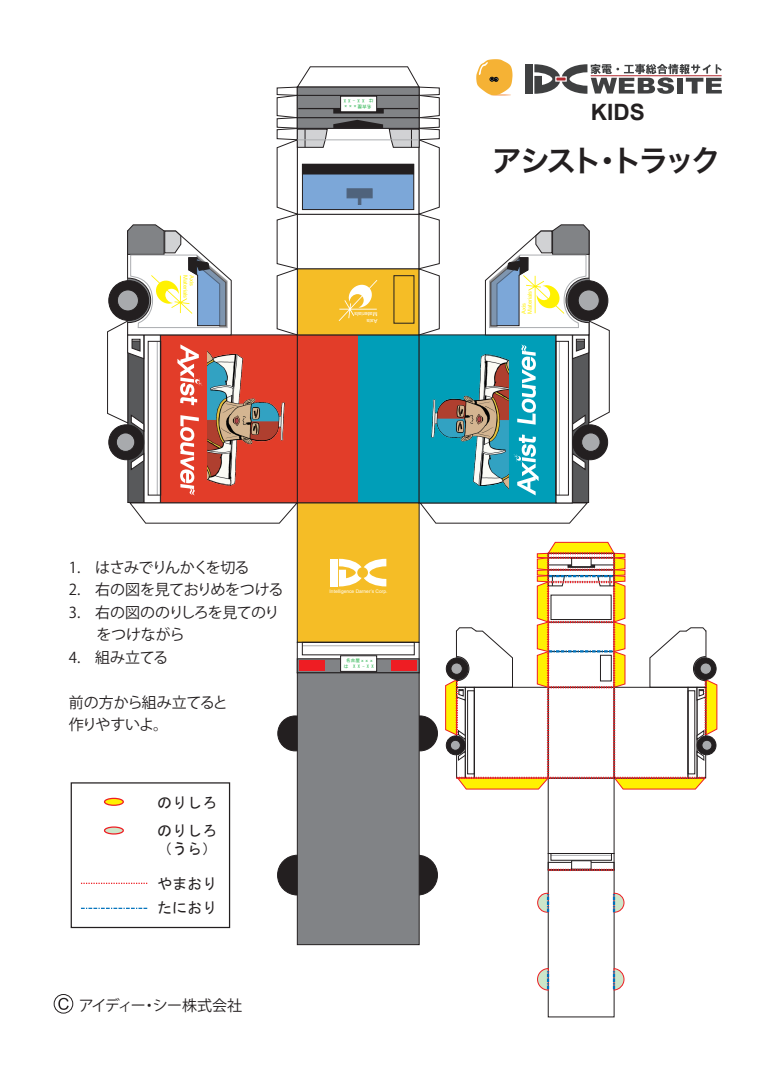
<style>
.page{position:relative;width:780px;height:1088px;background:#fff}
.page>*{position:absolute;margin:0;border:0;box-sizing:border-box;transform-origin:0 0}
.t1{font:30px "Hira Kaku Pro N W6";letter-spacing:-.125em;color:#231f20}
.t2{font:700 22.5px "Arial";color:#231f20}
.t3{font:15px/22.5px "Koz Go Pr 6 N";letter-spacing:-.03em;color:#231f20}
.t4{font:15px/18px "MS Gothic";color:#231f20}
.t5{font:15px "Koz Go Pr 6 N";letter-spacing:-.055em;color:#231f20}
.t6{font:5.75px/6.2px "Arial";color:#fff101}
.t7{font:5.75px/6.2px "Arial";color:#fff}
.t8{font:4.88px "Arial";color:#fff}
.t9{font:4.62px/5.5px "MS Gothic";color:#25b24b;text-align:center}
</style>
<div class="page">
<div style="left:297px;top:335px;width:61px;height:168px;background:#e23d29"></div>
<div style="left:358px;top:335px;width:61px;height:168px;background:#009eb8"></div>
<div style="left:128px;top:341px;width:16px;height:162px;background:#58595b;border:1px solid #231f20"></div>
<div style="left:297px;top:335px;width:122px;height:168px;border:1px solid #231f20"></div>
<div style="left:160px;top:335px;width:137px;height:168px;background:#e23d29"></div>
<div style="left:297px;top:503px;width:122px;height:140px;background:#f5bd26"></div>
<svg style="left:297px;top:642px;width:122px;height:16px"></svg>
<svg style="left:144px;top:495px;width:17px;height:7px"></svg>
<svg style="left:129px;top:502px;width:169px;height:22px"></svg>
<svg style="left:419px;top:503px;width:169px;height:21px"></svg>
<div style="left:572px;top:341px;width:16px;height:162px;background:#58595b;border:1px solid #231f20"></div>
<div style="left:419px;top:335px;width:137px;height:168px;background:#009eb8;border:1px solid #231f20"></div>
<svg style="left:555px;top:495px;width:17px;height:8px"></svg>
<div style="left:278px;top:716px;width:35px;height:35px;background:#231f20;border-radius:50%"></div>
<div style="left:277px;top:716px;width:36px;height:35px;border:1px solid #231f20;border-radius:50%"></div>
<div style="left:277px;top:855px;width:40px;height:40px;background:#231f20;border-radius:50%"></div>
<div style="left:277px;top:855px;width:41px;height:40px;border:1px solid #231f20;border-radius:50%"></div>
<div style="left:402px;top:716px;width:35px;height:35px;background:#231f20;border-radius:50%"></div>
<div style="left:402px;top:716px;width:36px;height:35px;border:1px solid #231f20;border-radius:50%"></div>
<div style="left:397px;top:855px;width:40px;height:40px;background:#231f20;border-radius:50%"></div>
<div style="left:397px;top:855px;width:41px;height:40px;border:1px solid #231f20;border-radius:50%"></div>
<div style="left:297px;top:672px;width:122px;height:273px;background:#818386;border:1px solid #231f20"></div>
<hr style="left:302px;top:645px;width:112px;height:1px;background:#abadb0">
<div style="left:302px;top:642px;width:112px;height:13px;border:1px solid #231f20"></div>
<svg style="left:297px;top:658px;width:122px;height:15px"></svg>
<div style="left:340px;top:655px;width:37px;height:17px;background:#fff;border:1px solid #231f20"></div>
<div style="left:391px;top:660px;width:26px;height:10px;background:#ee1d23"></div>
<div style="left:300px;top:660px;width:25px;height:10px;background:#ee1d23"></div>
<div style="left:330px;top:559px;width:7px;height:27px;background:#fff"></div>
<svg style="left:339px;top:559px;width:47px;height:27px"></svg>
<svg style="left:276px;top:66px;width:164px;height:270px"></svg>
<svg style="left:107px;top:224px;width:125px;height:271px"></svg>
<img style="left:208px;top:351px;width:77px;height:135px">
<svg style="left:485px;top:224px;width:125px;height:271px"></svg>
<img style="left:431px;top:354px;width:77px;height:135px">
<div style="left:54px;top:994px;width:19px;height:19px;border:1px solid #231f20;border-radius:50%"></div>
<svg style="left:58px;top:998px;width:11px;height:12px"></svg>
<svg style="left:81px;top:883px;width:67px;height:1px"></svg>
<svg style="left:81px;top:908px;width:67px;height:1px"></svg>
<svg style="left:104px;top:827px;width:19px;height:7px"></svg>
<div style="left:104px;top:826px;width:20px;height:8px;border:1px solid #ee1d23;border-radius:50%"></div>
<div style="left:104px;top:798px;width:19px;height:7px;background:#fff101;border-radius:50%"></div>
<div style="left:104px;top:798px;width:20px;height:8px;border:1px solid #ee1d23;border-radius:50%"></div>
<div style="left:71px;top:782px;width:159px;height:146px;border:1px solid #231f20"></div>
<svg style="left:548px;top:853px;width:66px;height:15px"></svg>
<div style="left:548px;top:870px;width:66px;height:147px;border:1px solid #231f20"></div>
<hr style="left:551px;top:855px;width:60px;height:1px;background:#abadb0">
<div style="left:550px;top:853px;width:61px;height:7px;border:1px solid #231f20"></div>
<div style="left:548px;top:862px;width:66px;height:8px;border:1px solid #231f20"></div>
<div style="left:571px;top:860px;width:20px;height:9px;background:#fff;border:1px solid #231f20"></div>
<svg style="left:537px;top:893px;width:12px;height:20px"></svg>
<svg style="left:613px;top:893px;width:11px;height:20px"></svg>
<svg style="left:537px;top:968px;width:12px;height:22px"></svg>
<svg style="left:613px;top:968px;width:11px;height:22px"></svg>
<svg style="left:445px;top:542px;width:272px;height:247px"></svg>
<svg style="left:548px;top:869px;width:66px;height:2px"></svg>
<div style="left:525px;top:64px;width:7px;height:30px;background:#3f4041"></div>
<svg style="left:534px;top:64px;width:187px;height:30px"></svg>
<hr style="left:590px;top:75px;width:131px;height:1px;background:#b1282e">
<svg style="left:476px;top:59px;width:36px;height:36px"></svg>
<p class="t6" style="left:189px;top:275px;width:25px;rotate:90deg">Materials</p>
<p class="t6" style="left:195px;top:275px;width:12px;rotate:90deg">Axis</p>
<p class="t9" style="left:373px;top:109px;width:31px;rotate:-180deg">名古屋ｘｘｘは　X X - X X</p>
<p class="t7" style="left:377px;top:324px;width:25px;rotate:-180deg">Axis<br>Materials</p>
<p class="t5" style="left:69px;top:559px;width:182px">1.　はさみでりんかくを切る</p>
<p class="t3" style="left:69px;top:579px;width:216px">2.　右の図を見ておりめをつける</p>
<p class="t3" style="left:69px;top:601px;width:212px">3.　右の図ののりしろを見てのり</p>
<p class="t3" style="left:96px;top:624px;width:90px">をつけながら</p>
<p class="t3" style="left:69px;top:646px;width:101px">4.　組み立てる</p>
<p class="t3" style="left:69px;top:691px;width:161px">前の方から組み立てると作りやすいよ。</p>
<p class="t4" style="left:157px;top:793px;width:61px">のりしろ</p>
<p class="t4" style="left:157px;top:822px;width:61px">のりしろ（うら）</p>
<p class="t4" style="left:157px;top:874px;width:61px">やまおり</p>
<p class="t4" style="left:157px;top:898px;width:61px">たにおり</p>
<p class="t3" style="left:79px;top:994px;width:165px">アイディー・シー株式会社</p>
<p class="t8" style="left:329px;top:588px;width:59px">Intelligence Darner’s Corp.</p>
<p class="t9" style="left:344px;top:658px;width:31px">名古屋ｘｘｘは　X X - X X</p>
<h2 class="t2" style="left:591px;top:97px;width:55px">KIDS</h2>
<h1 class="t1" style="left:492px;top:133px;width:230px">アシスト・トラック</h1>
<p class="t6" style="left:520px;top:314px;width:25px;rotate:-90deg">Axis<br>Materials</p>
</div>
